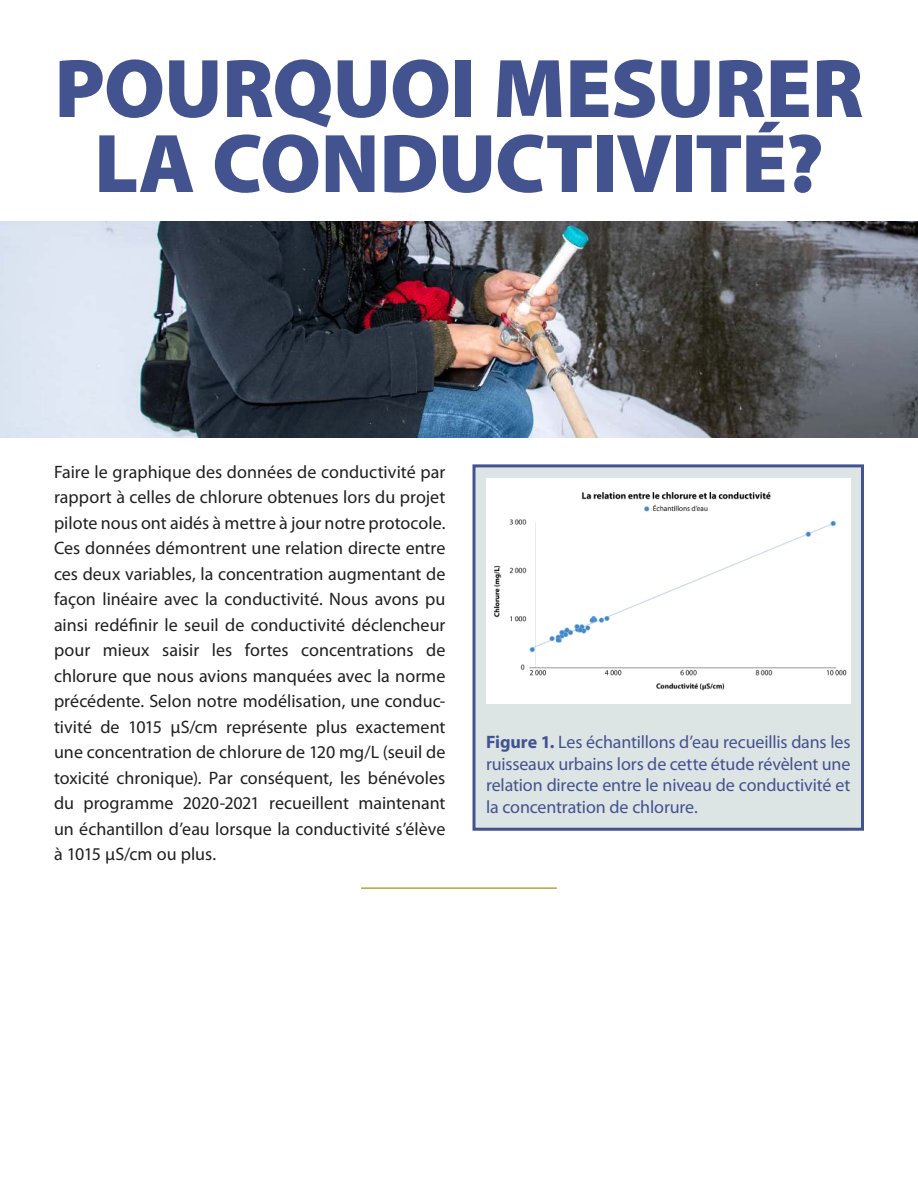
<style>
.page{position:relative;width:918px;height:1188px;background:#fff}
.page>*{position:absolute;margin:0;border:0;box-sizing:border-box;transform-origin:0 0}
.t1{font:900 84px/75px "Myriad Pro";letter-spacing:-.015em;color:#425390;text-align:center}
.t2{font:18px/25.5px "Myriad Pro";color:#221f1f;text-align:justify}
.t3{font:18px/21.6px "Myriad Pro";letter-spacing:-.01em;color:#425390;text-align:justify}
.s1{font-weight:700}
</style>
<div class="page">
<hr style="left:361px;top:887px;width:196px;height:2px;background:#a8ae37">
<div style="left:473px;top:464px;width:391px;height:367px;background:#dde4e4;border:3px solid #425390"></div>
<div style="left:486px;top:478px;width:365px;height:226px;background:#fff"></div>
<img style="left:493px;top:492px;width:354px;height:199px">
<img style="left:0;top:221px;width:918px;height:216px">
<h1 class="t1" style="left:54px;top:50px;width:811px">POURQUOI MESURER<br>LA CONDUCTIVITÉ?</h1>
<p class="t2" style="left:54px;top:460px;width:393px">Faire le graphique des données de conductivité par rapport à celles de chlorure obtenues lors du projet pilote nous ont aidés à mettre à jour notre protocole.<br>Ces données démontrent une relation directe entre ces deux variables, la concentration augmentant de façon linéaire avec la conductivité. Nous avons pu ainsi redéfinir le seuil de conductivité déclencheur pour mieux saisir les fortes concentrations de chlorure que nous avions manquées avec la norme précédente. Selon notre modélisation, une conduc&shy;tivité de 1015 µS/cm représente plus exactement une concentration de chlorure de 120 mg/L (seuil de toxicité chronique). Par conséquent, les bénévoles du programme 2020-2021 recueillent maintenant un échantillon d’eau lorsque la conductivité s’élève à 1015 µS/cm ou plus.</p>
<p class="t3" style="left:486px;top:732px;width:366px"><span class="s1">Figure 1.</span> Les échantillons d’eau recueillis dans les ruisseaux urbains lors de cette étude révèlent une relation directe entre le niveau de conductivité et la concentration de chlorure.</p>
</div>
